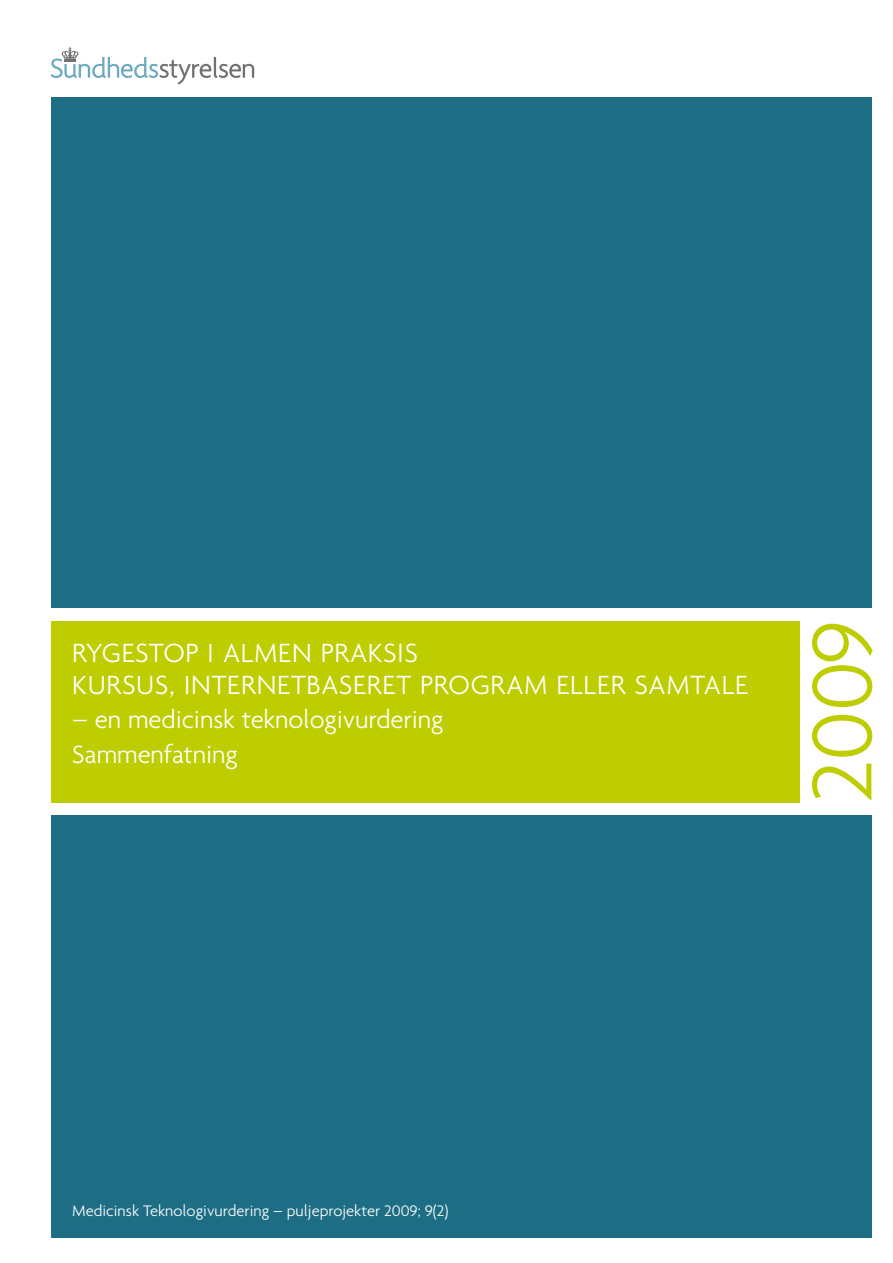
<style>
.page{position:relative;width:893px;height:1263px;background:#fff}
.page>*{position:absolute;margin:0;border:0;box-sizing:border-box;transform-origin:0 0}
.t1{font:300 91.5px "Agenda";color:#becd00}
.t2{font:300 28.5px/31.5px "Agenda";letter-spacing:.025em;color:#fff}
.t3{font:300 27px/34.5px "Agenda";letter-spacing:-.005em;color:#fff}
.t4{font:300 16.5px "Agenda";color:#fff}
</style>
<div class="page">
<div style="left:51px;top:815px;width:821px;height:422px;background:#1d6d84"></div>
<div style="left:51px;top:98px;width:821px;height:510px;background:#1d6d84"></div>
<div style="left:51px;top:621px;width:748px;height:181px;background:#becd00"></div>
<svg style="left:51px;top:47px;width:203px;height:37px"></svg>
<p class="t2" style="left:72px;top:637px;width:677px">Rygestop i almen praksis<br>Kursus, internetbaseret program eller samtale</p>
<p class="t3" style="left:72px;top:702px;width:373px">– en medicinsk teknologivurdering<br>Sammenfatning</p>
<h1 class="t1" style="left:788px;top:802px;width:184px;rotate:-90deg">2009</h1>
<p class="t4" style="left:72px;top:1201px;width:378px">Medicinsk Teknologivurdering – puljeprojekter 2009; 9(2)</p>
</div>
